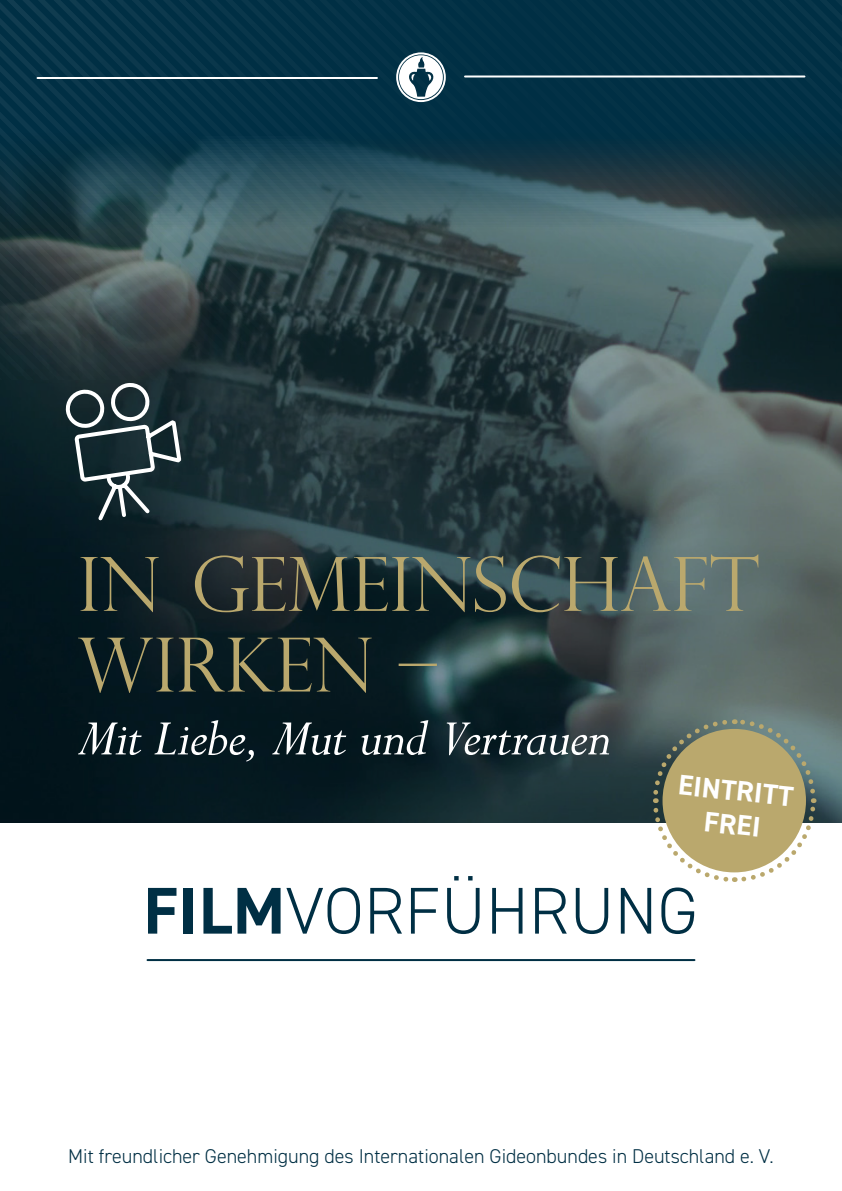
<style>
.page{position:relative;width:842px;height:1191px;background:#fff}
.page>*{position:absolute;margin:0;border:0;box-sizing:border-box;transform-origin:0 0}
.t1{font:300 66.2px "DIN2014";letter-spacing:.01em;color:#002f44}
.t2{font:700 28.3px/34px "DIN2014";color:#fff;text-align:center}
.t3{font:300 20px "DIN2014";color:#002f44}
.s1{font-weight:700}
</style>
<div class="page">
<img style="left:0;top:380px;width:842px;height:442px">
<svg style="left:827px;top:0;width:15px;height:380px;background:#0b2b37"></svg>
<svg style="left:811px;top:0;width:16px;height:380px;background:#0b2c37"></svg>
<svg style="left:795px;top:0;width:16px;height:380px;background:#0c2c38"></svg>
<svg style="left:780px;top:0;width:15px;height:380px;background:#0d2d39"></svg>
<svg style="left:764px;top:0;width:16px;height:380px;background:#13333e"></svg>
<svg style="left:749px;top:0;width:15px;height:380px;background:#1d3e49"></svg>
<svg style="left:733px;top:0;width:16px;height:380px;background:#254652"></svg>
<svg style="left:717px;top:0;width:16px;height:380px;background:#2f515d"></svg>
<svg style="left:702px;top:0;width:15px;height:380px;background:#32545f"></svg>
<svg style="left:686px;top:0;width:16px;height:380px;background:#31525d"></svg>
<svg style="left:670px;top:0;width:16px;height:380px;background:#31515c"></svg>
<svg style="left:655px;top:0;width:15px;height:380px;background:#32525d"></svg>
<svg style="left:639px;top:0;width:16px;height:380px;background:#31525d"></svg>
<svg style="left:623px;top:0;width:16px;height:380px;background:#32535e"></svg>
<svg style="left:608px;top:0;width:15px;height:380px;background:#32545e"></svg>
<svg style="left:592px;top:0;width:16px;height:380px;background:#31535d"></svg>
<svg style="left:577px;top:0;width:15px;height:380px;background:#2e4f5a"></svg>
<svg style="left:561px;top:0;width:16px;height:380px;background:#294a55"></svg>
<svg style="left:545px;top:0;width:16px;height:380px;background:#284954"></svg>
<svg style="left:530px;top:0;width:15px;height:380px;background:#274954"></svg>
<svg style="left:514px;top:0;width:16px;height:380px;background:#264752"></svg>
<svg style="left:498px;top:0;width:16px;height:380px;background:#21414d"></svg>
<svg style="left:483px;top:0;width:15px;height:380px;background:#1e3d49"></svg>
<svg style="left:467px;top:0;width:16px;height:380px;background:#1e3e49"></svg>
<svg style="left:451px;top:0;width:16px;height:380px;background:#1d3c48"></svg>
<svg style="left:436px;top:0;width:15px;height:380px;background:#203e49"></svg>
<svg style="left:420px;top:0;width:16px;height:380px;background:#203d47"></svg>
<svg style="left:405px;top:0;width:15px;height:380px;background:#1f3e48"></svg>
<svg style="left:389px;top:0;width:16px;height:380px;background:#1f3f4a"></svg>
<svg style="left:373px;top:0;width:16px;height:380px;background:#1b3b46"></svg>
<svg style="left:358px;top:0;width:15px;height:380px;background:#1a3b46"></svg>
<svg style="left:342px;top:0;width:16px;height:380px;background:#183844"></svg>
<svg style="left:326px;top:0;width:16px;height:380px;background:#1a3b47"></svg>
<svg style="left:311px;top:0;width:15px;height:380px;background:#1b3c48"></svg>
<svg style="left:295px;top:0;width:16px;height:380px;background:#1e3f4b"></svg>
<svg style="left:280px;top:0;width:15px;height:380px;background:#1f414d"></svg>
<svg style="left:264px;top:0;width:16px;height:380px;background:#1e3f4a"></svg>
<svg style="left:248px;top:0;width:16px;height:380px;background:#1c3d49"></svg>
<svg style="left:233px;top:0;width:15px;height:380px;background:#1d3e4a"></svg>
<svg style="left:217px;top:0;width:16px;height:380px;background:#1c3d4a"></svg>
<svg style="left:201px;top:0;width:16px;height:380px;background:#1e404c"></svg>
<svg style="left:186px;top:0;width:15px;height:380px;background:#264752"></svg>
<svg style="left:78px;top:720px;width:531px;height:41px;background:#324247"></svg>
<hr style="left:38px;top:77px;width:339px;height:2px;background:#fff">
<hr style="left:465px;top:75px;width:339px;height:2px;background:#fff">
<hr style="left:147px;top:959px;width:547px;height:2px;background:#002f44">
<svg style="left:81px;top:557px;width:78px;height:55px;background:#2e3831"></svg>
<svg style="left:195px;top:554px;width:563px;height:58px;background:#49544d"></svg>
<svg style="left:78px;top:637px;width:359px;height:56px;background:#283530"></svg>
<svg style="left:0;top:0;width:183px;height:523px;background:#223d47"></svg>
<svg style="left:396px;top:52px;width:50px;height:50px"></svg>
<svg style="left:650px;top:717px;width:168px;height:165px"></svg>
<h2 class="t2" style="left:680px;top:767px;width:117px;rotate:6deg">EINTRITT<br>FREI</h2>
<h1 class="t1" style="left:143px;top:870px;width:556px"><span class="s1">FILM</span>VORFÜHRUNG</h1>
<p class="t3" style="left:68px;top:1143px;width:707px">Mit freundlicher Genehmigung des Internationalen Gideonbundes in Deutschland e. V.</p>
</div>
